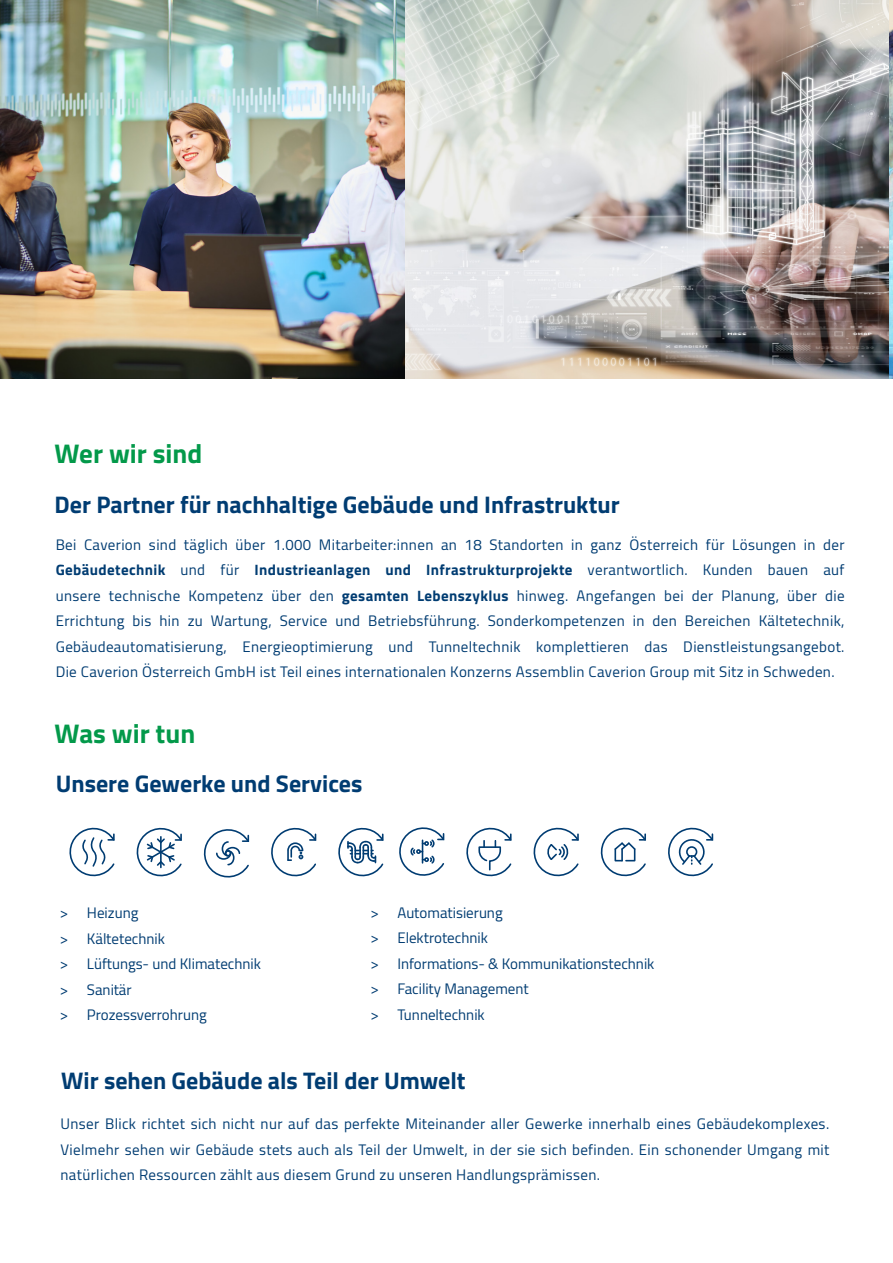
<style>
.page{position:relative;width:893px;height:1263px;background:#fff}
.page>*{position:absolute;margin:0;border:0;box-sizing:border-box;transform-origin:0 0}
.t1{font:700 27px "Cairo";color:#03994a}
.t2{font:700 24px "Cairo";color:#003c72}
.ingressi{font:15px/25.5px "Cairo";color:#003c72;text-align:justify}
.s1{font-weight:700}
</style>
<div class="page">
<img style="left:0;top:0;width:405px;height:379px">
<img style="left:405px;top:0;width:488px;height:379px">
<svg style="left:136px;top:828px;width:46px;height:48px"></svg>
<svg style="left:69px;top:828px;width:46px;height:48px"></svg>
<svg style="left:203px;top:829px;width:47px;height:48px"></svg>
<svg style="left:271px;top:828px;width:46px;height:48px"></svg>
<svg style="left:338px;top:828px;width:46px;height:48px"></svg>
<svg style="left:399px;top:827px;width:46px;height:49px"></svg>
<svg style="left:466px;top:828px;width:46px;height:48px"></svg>
<svg style="left:533px;top:828px;width:46px;height:48px"></svg>
<svg style="left:600px;top:828px;width:46px;height:48px"></svg>
<svg style="left:668px;top:828px;width:46px;height:48px"></svg>
<img style="left:889px;top:0;width:4px;height:378px">
<h1 class="t1" style="left:55px;top:431px;width:149px">Wer wir sind</h1>
<h1 class="t2" style="left:55px;top:485px;width:566px">Der Partner für nachhaltige Gebäude und Infrastruktur</h1>
<p class="ingressi" style="left:56px;top:531px;width:790px">Bei Caverion sind täglich über 1.000 Mitarbeiter:innen an 18 Standorten in ganz Österreich für Lösungen in der <span class="s1">Gebäudetechnik</span> und für <span class="s1">Industrieanlagen und Infrastrukturprojekte</span> verantwortlich. Kunden bauen auf unsere technische Kompetenz über den <span class="s1">gesamten Lebenszyklus</span> hinweg. Angefangen bei der Planung, über die Errichtung bis hin zu Wartung, Service und Betriebsführung. Sonderkompetenzen in den Bereichen Kältetechnik, Gebäudeautomatisierung, Energieoptimierung und Tunneltechnik komplettieren das Dienstleistungsangebot.<br>Die Caverion Österreich GmbH ist Teil eines internationalen Konzerns Assemblin Caverion Group mit Sitz in Schweden.</p>
<h1 class="t1" style="left:55px;top:711px;width:142px">Was wir tun</h1>
<h1 class="t2" style="left:56px;top:764px;width:308px">Unsere Gewerke und Services</h1>
<p class="ingressi" style="left:60px;top:900px;width:80px">&gt; Heizung</p>
<p class="ingressi" style="left:60px;top:925px;width:107px">&gt; Kältetechnik</p>
<p class="ingressi" style="left:60px;top:951px;width:203px">&gt; Lüftungs- und Klimatechnik</p>
<p class="ingressi" style="left:60px;top:976px;width:73px">&gt; Sanitär</p>
<p class="ingressi" style="left:60px;top:1002px;width:148px">&gt; Prozessverrohrung</p>
<p class="ingressi" style="left:370px;top:899px;width:134px">&gt; Automatisierung</p>
<p class="ingressi" style="left:370px;top:925px;width:119px">&gt; Elektrotechnik</p>
<p class="ingressi" style="left:370px;top:950px;width:286px">&gt; Informations- &amp; Kommunikationstechnik</p>
<p class="ingressi" style="left:370px;top:976px;width:160px">&gt; Facility Management</p>
<p class="ingressi" style="left:370px;top:1001px;width:116px">&gt; Tunneltechnik</p>
<h1 class="t2" style="left:61px;top:1061px;width:406px">Wir sehen Gebäude als Teil der Umwelt</h1>
<p class="ingressi" style="left:60px;top:1111px;width:770px">Unser Blick richtet sich nicht nur auf das perfekte Miteinander aller Gewerke innerhalb eines Gebäudekomplexes.<br>Vielmehr sehen wir Gebäude stets auch als Teil der Umwelt, in der sie sich befinden. Ein schonender Umgang mit natürlichen Ressourcen zählt aus diesem Grund zu unseren Handlungsprämissen.</p>
</div>
